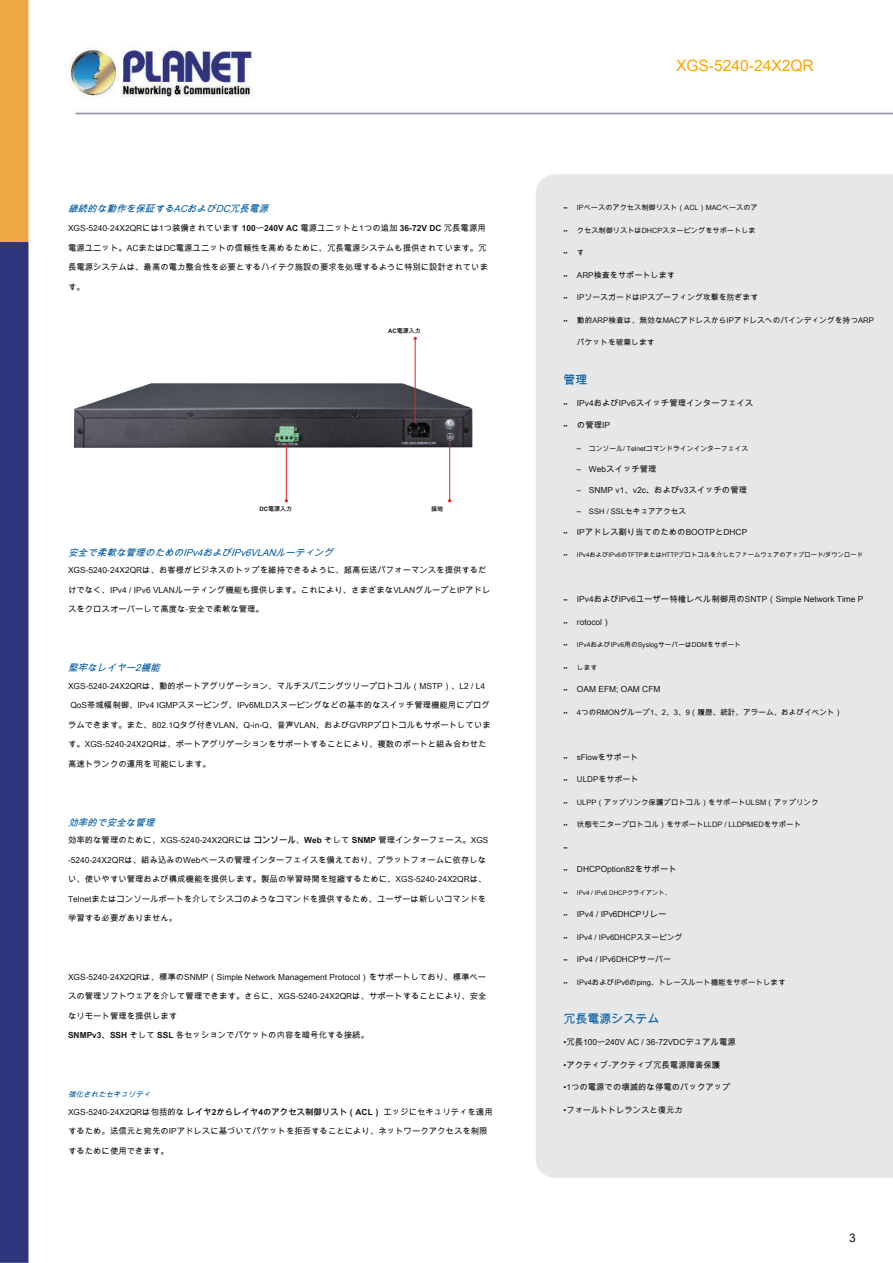
<style>
.page{position:relative;width:893px;height:1263px;background:#fff}
.page>*{position:absolute;margin:0;border:0;box-sizing:border-box;transform-origin:0 0}
.t1{font:15.6px "Arial Unicode MS";color:#fca400}
.t2{font:12px "Arial Unicode MS";color:#005aa0}
.t3{font:12px "Arial Unicode MS";color:#171615}
.t4{font:italic 9.6px "Arial Unicode MS";color:#005aa0}
.t5{font:8.4px "Arial Unicode MS";color:#171615}
.t6{font:8.25px "Arial Unicode MS";color:#171615}
.t7{font:8.1px "Arial Unicode MS";color:#171615}
.t8{font:7.95px "Arial Unicode MS";color:#171615}
.t9{font:7.8px "Arial Unicode MS";color:#171615}
.t10{font:7.65px "Arial Unicode MS";color:#171615}
.t11{font:7.5px "Arial Unicode MS";color:#171615}
.t12{font:italic 7.5px "Arial Unicode MS";color:#005aa0}
.t13{font:7.2px "Arial Unicode MS";color:#171615}
.t14{font:6.9px "Arial Unicode MS";color:#171615}
.t15{font:6.75px "Arial Unicode MS";color:#171615}
.t16{font:6.3px "Arial Unicode MS";color:#171615}
.t17{font:700 6px "Arial Unicode MS";color:#171615}
.s1{font-weight:700}
.s2{font-size:8.4px}
</style>
<div class="page">
<img style="left:0;top:0;width:893px;height:1263px">
<div style="left:536px;top:174px;width:357px;height:1004px;background:#e6e7e9"></div>
<img style="left:68px;top:372px;width:414px;height:86px">
<hr style="left:449px;top:441px;width:1px;height:59px;background:#ee1d23">
<hr style="left:286px;top:445px;width:1px;height:55px;background:#ee1d23">
<hr style="left:415px;top:339px;width:1px;height:84px;background:#ee1d23">
<h1 class="t1" style="left:676px;top:54px;width:139px">XGS-5240-24X2QR</h1>
<p class="t4" style="left:68px;top:202px;width:205px">継続的な動作を保証するACおよびDC冗長電源</p>
<p class="t16" style="left:563px;top:203px;width:6px">••</p>
<p class="t16" style="left:563px;top:226px;width:6px">••</p>
<p class="t16" style="left:563px;top:248px;width:6px">••</p>
<p class="t16" style="left:563px;top:271px;width:6px">••</p>
<p class="t16" style="left:563px;top:293px;width:6px">••</p>
<p class="t16" style="left:563px;top:316px;width:6px">••</p>
<p class="t5" style="left:68px;top:222px;width:419px">XGS-5240-24X2QRには1つ装備されています <span class="s1">100〜240V AC</span> 電源ユニットと1つの追加 <span class="s1">36-72V DC</span> 冗長電源用</p>
<p class="t5" style="left:68px;top:242px;width:420px">電源ユニット。ACまたはDC電源ユニットの信頼性を高めるために、冗長電源システムも提供されています。冗</p>
<p class="t5" style="left:68px;top:261px;width:422px">長電源システムは、最高の電力整合性を必要とするハイテク施設の要求を処理するように特別に設計されていま</p>
<p class="t5" style="left:68px;top:281px;width:18px">す。</p>
<p class="t17" style="left:388px;top:327px;width:34px">AC電源入力</p>
<p class="t13" style="left:577px;top:202px;width:182px">IPベースのアクセス制御リスト（ACL）MACベースのア</p>
<p class="t13" style="left:577px;top:225px;width:180px">クセス制御リストはDHCPスヌーピングをサポートしま</p>
<p class="t13" style="left:577px;top:247px;width:9px">す</p>
<p class="t7" style="left:577px;top:269px;width:100px">ARP検査をサポートします</p>
<p class="t8" style="left:577px;top:292px;width:183px">IPソースガードはIPスプーフィング攻撃を防ぎます</p>
<p class="t9" style="left:577px;top:314px;width:299px">動的ARP検査は、無効なMACアドレスからIPアドレスへのバインディングを持つARP</p>
<p class="t9" style="left:577px;top:337px;width:79px">パケットを破棄します</p>
<p class="t17" style="left:259px;top:504px;width:34px">DC電源入力</p>
<p class="t17" style="left:431px;top:504px;width:14px">接地</p>
<p class="t4" style="left:68px;top:545px;width:270px">安全で柔軟な管理のためのIPv4およびIPv6VLANルーティング</p>
<p class="t5" style="left:68px;top:564px;width:420px">XGS-5240-24X2QRは、お客様がビジネスのトップを維持できるように、超高伝送パフォーマンスを提供するだ</p>
<p class="t5" style="left:68px;top:584px;width:424px">けでなく、IPv4 / IPv6 VLANルーティング機能も提供します。これにより、さまざまなVLANグループとIPアドレ</p>
<p class="t5" style="left:68px;top:603px;width:197px">スをクロスオーバーして高度な-安全で柔軟な管理。</p>
<p class="t4" style="left:68px;top:661px;width:97px">堅牢なレイヤー2機能</p>
<p class="t5" style="left:68px;top:680px;width:419px">XGS-5240-24X2QRは、動的ポートアグリゲーション、マルチスパニングツリープロトコル（MSTP）、L2 / L4</p>
<p class="t5" style="left:70px;top:699px;width:421px">QoS帯域幅制御、IPv4 IGMPスヌーピング、IPv6MLDスヌーピングなどの基本的なスイッチ管理機能用にプログ</p>
<p class="t5" style="left:68px;top:719px;width:424px">ラムできます。また、802.1Qタグ付きVLAN、Q-in-Q、音声VLAN、およびGVRPプロトコルもサポートしていま</p>
<p class="t5" style="left:68px;top:738px;width:420px">す。XGS-5240-24X2QRは、ポートアグリゲーションをサポートすることにより、複数のポートと組み合わせた</p>
<p class="t5" style="left:68px;top:758px;width:144px">高速トランクの運用を可能にします。</p>
<p class="t4" style="left:68px;top:815px;width:92px">効率的で安全な管理</p>
<p class="t5" style="left:68px;top:834px;width:422px">効率的な管理のために、XGS-5240-24X2QRには <span class="s1">コンソール、Web</span> そして <span class="s1">SNMP</span> 管理インターフェース。XGS</p>
<p class="t5" style="left:68px;top:854px;width:420px">-5240-24X2QRは、組み込みのWebベースの管理インターフェイスを備えており、プラットフォームに依存しな</p>
<p class="t5" style="left:68px;top:873px;width:420px">い、使いやすい管理および構成機能を提供します。製品の学習時間を短縮するために、XGS-5240-24X2QRは、</p>
<p class="t5" style="left:68px;top:893px;width:420px">Telnetまたはコンソールポートを介してシスコのようなコマンドを提供するため、ユーザーは新しいコマンドを</p>
<p class="t5" style="left:68px;top:912px;width:111px">学習する必要がありません。</p>
<p class="t5" style="left:68px;top:971px;width:420px">XGS-5240-24X2QRは、標準のSNMP（Simple Network Management Protocol）をサポートしており、標準ベー</p>
<p class="t5" style="left:68px;top:990px;width:420px">スの管理ソフトウェアを介して管理できます。さらに、XGS-5240-24X2QRは、サポートすることにより、安全</p>
<p class="t5" style="left:68px;top:1010px;width:111px">なリモート管理を提供します</p>
<p class="t5" style="left:68px;top:1029px;width:303px"><span class="s1">SNMPv3、SSH</span> そして <span class="s1">SSL</span> 各セッションでパケットの内容を暗号化する接続。</p>
<p class="t12" style="left:68px;top:1089px;width:87px">強化されたセキュリティ</p>
<p class="t5" style="left:68px;top:1106px;width:426px">XGS-5240-24X2QRは包括的な <span class="s1">レイヤ2からレイヤ4のアクセス制御リスト（ACL）</span> エッジにセキュリティを適用</p>
<p class="t5" style="left:68px;top:1125px;width:421px">するため。送信元と宛先のIPアドレスに基づいてパケットを拒否することにより、ネットワークアクセスを制限</p>
<p class="t5" style="left:68px;top:1145px;width:102px">するために使用できます。</p>
<h2 class="t2" style="left:563px;top:371px;width:26px">管理</h2>
<p class="t16" style="left:563px;top:399px;width:6px">••</p>
<p class="t16" style="left:563px;top:421px;width:6px">••</p>
<p class="t5" style="left:577px;top:397px;width:178px">IPv4およびIPv6スイッチ管理インターフェイス</p>
<p class="t5" style="left:577px;top:419px;width:35px">の管理IP</p>
<p class="t14" style="left:577px;top:443px;width:173px"><span class="s2">–</span> コンソール/ Telnetコマンドラインインターフェイス</p>
<p class="t5" style="left:577px;top:463px;width:81px">– Webスイッチ管理</p>
<p class="t5" style="left:577px;top:484px;width:172px">– SNMP v1、v2c、およびv3スイッチの管理</p>
<p class="t10" style="left:577px;top:506px;width:111px"><span class="s2">–</span> SSH / SSLセキュアアクセス</p>
<p class="t5" style="left:577px;top:526px;width:172px">IPアドレス割り当てのためのBOOTPとDHCP</p>
<p class="t16" style="left:577px;top:550px;width:288px">IPv4およびIPv6のTFTPまたはHTTPプロトコルを介したファームウェアのアップロード/ダウンロード</p>
<p class="t5" style="left:577px;top:593px;width:288px">IPv4およびIPv6ユーザー特権レベル制御用のSNTP（Simple Network Time P</p>
<p class="t5" style="left:577px;top:616px;width:35px">rotocol）</p>
<p class="t15" style="left:577px;top:640px;width:166px">IPv4およびIPv6用のSyslogサーバーはDDMをサポート</p>
<p class="t15" style="left:577px;top:662px;width:22px">します</p>
<p class="t5" style="left:577px;top:683px;width:85px">OAM EFM; OAM CFM</p>
<p class="t10" style="left:577px;top:707px;width:267px">4つのRMONグループ1、2、3、9（履歴、統計、アラーム、およびイベント）</p>
<p class="t7" style="left:577px;top:751px;width:63px">sFlowをサポート</p>
<p class="t7" style="left:577px;top:774px;width:63px">ULDPをサポート</p>
<p class="t11" style="left:577px;top:797px;width:243px">ULPP（アップリンク保護プロトコル）をサポートULSM（アップリンク</p>
<p class="t11" style="left:577px;top:819px;width:226px">状態モニタープロトコル）をサポートLLDP / LLDPMEDをサポート</p>
<p class="t5" style="left:577px;top:863px;width:101px">DHCPOption82をサポート</p>
<p class="t16" style="left:577px;top:888px;width:96px">IPv4 / IPv6 DHCPクライアント、</p>
<p class="t5" style="left:577px;top:908px;width:91px">IPv4 / IPv6DHCPリレー</p>
<p class="t9" style="left:577px;top:931px;width:107px">IPv4 / IPv6DHCPスヌーピング</p>
<p class="t7" style="left:577px;top:954px;width:96px">IPv4 / IPv6DHCPサーバー</p>
<p class="t11" style="left:577px;top:977px;width:210px">IPv4およびIPv6のping、トレースルート機能をサポートします</p>
<p class="t16" style="left:563px;top:528px;width:6px">••</p>
<p class="t16" style="left:563px;top:550px;width:6px">••</p>
<p class="t16" style="left:563px;top:595px;width:6px">••</p>
<p class="t16" style="left:563px;top:618px;width:6px">••</p>
<p class="t16" style="left:563px;top:640px;width:6px">••</p>
<p class="t16" style="left:563px;top:663px;width:6px">••</p>
<p class="t16" style="left:563px;top:685px;width:6px">••</p>
<p class="t16" style="left:563px;top:708px;width:6px">••</p>
<p class="t16" style="left:563px;top:753px;width:6px">••</p>
<p class="t16" style="left:563px;top:775px;width:6px">••</p>
<p class="t16" style="left:563px;top:798px;width:6px">••</p>
<p class="t16" style="left:563px;top:820px;width:6px">••</p>
<p class="t16" style="left:563px;top:843px;width:6px">••</p>
<p class="t16" style="left:563px;top:865px;width:6px">••</p>
<p class="t16" style="left:563px;top:888px;width:6px">••</p>
<p class="t16" style="left:563px;top:910px;width:6px">••</p>
<p class="t16" style="left:563px;top:933px;width:6px">••</p>
<p class="t16" style="left:563px;top:955px;width:6px">••</p>
<p class="t16" style="left:563px;top:978px;width:6px">••</p>
<h2 class="t2" style="left:563px;top:1010px;width:98px">冗長電源システム</h2>
<p class="t5" style="left:563px;top:1036px;width:174px">•冗長100〜240V AC / 36-72VDCデュアル電源</p>
<p class="t5" style="left:563px;top:1059px;width:158px">•アクティブ-アクティブ冗長電源障害保護</p>
<p class="t5" style="left:563px;top:1081px;width:169px">•1つの電源での壊滅的な停電のバックアップ</p>
<p class="t6" style="left:563px;top:1104px;width:121px">•フォールトトレランスと復元力</p>
<h2 class="t3" style="left:849px;top:1229px;width:8px">3</h2>
</div>
